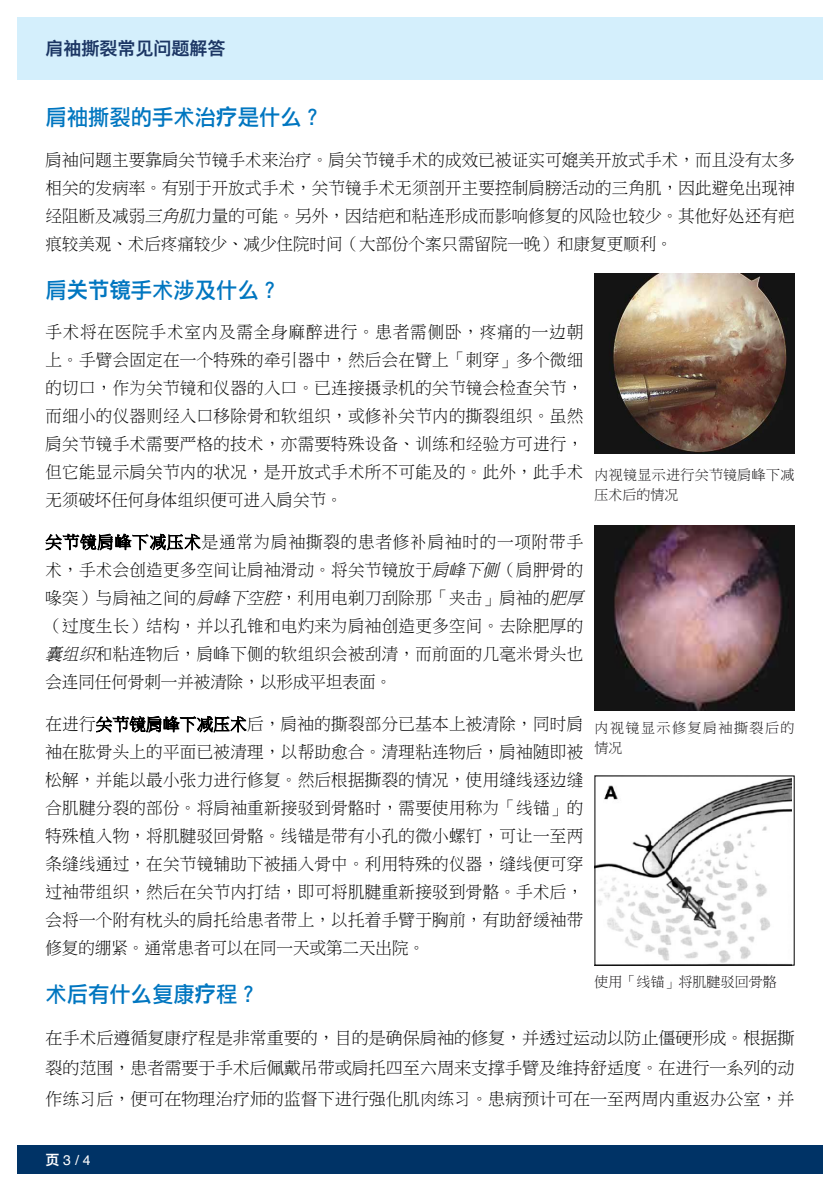
<style>
.page{position:relative;width:840px;height:1191px;background:#fff}
.page>*{position:absolute;margin:0;border:0;box-sizing:border-box;transform-origin:0 0}
.t1{font:22px "Li Hei Pro";color:#0076c0}
.t2{font:18px "Hiragino Sans GB W6";color:#1c3664}
.t3{font:17px/28px "P Ming Li U";letter-spacing:.02em;color:#000;text-align:justify}
.t4{font:14px/20px "P Ming Li U";letter-spacing:.02em;color:#100e10}
.t5{font:14px/20px "P Ming Li U";letter-spacing:.105em;color:#100e10}
.t6{font:14px "P Ming Li U";color:#100e10}
.t7{font:14px "Helvetica";color:#fff}
.s1{font-family:"Hiragino Sans GB W6"}
.s2{font-style:italic}
</style>
<div class="page">
<div style="left:17px;top:1145px;width:805px;height:29px;background:#036"></div>
<div style="left:17px;top:18px;width:805px;height:62px;background:#d4effc"></div>
<svg style="left:45px;top:533px;width:155px;height:18px"></svg>
<svg style="left:96px;top:716px;width:150px;height:17px"></svg>
<img style="left:594px;top:274px;width:200px;height:179px">
<img style="left:594px;top:525px;width:200px;height:185px">
<img style="left:596px;top:778px;width:195px;height:185px">
<p class="t2" style="left:45px;top:37px;width:181px">肩袖撕裂常见问题解答</p>
<p class="t1" style="left:45px;top:107px;width:279px">肩袖撕裂的手术治<span class="s1">疗</span>是什么？</p>
<p class="t3" style="left:45px;top:146px;width:750px">肩袖问题主要靠肩关节镜手术来治疗。肩关节镜手术的成效已被证实可媲美开放式手术，而且没有太多相关的发病率。有别于开放式手术，关节镜手术无须剖开主要控制肩膀活动的三角肌，因此避免出现神经阻断及减弱<span class="s2">三角肌</span>力量的可能。另外，因结疤和粘连形成而影响修复的风险也较少。其他好处还有疤痕较美观、术后疼痛较少、减少住院时间（大部份个案只需留院一晚）和康复更顺利。</p>
<p class="t1" style="left:45px;top:278px;width:236px">肩<span class="s1">关节镜</span>手术涉及什么？</p>
<p class="t3" style="left:45px;top:318px;width:539px">手术将在医院手术室内及需全身麻醉进行。患者需侧卧，疼痛的一边朝上。手臂会固定在一个特殊的牵引器中，然后会在臂上「刺穿」多个微细的切口，作为关节镜和仪器的入口。已连接摄录机的关节镜会检查关节，而细小的仪器则经入口移除骨和软组织，或修补关节内的撕裂组织。虽然肩关节镜手术需要严格的技术，亦需要特殊设备、训练和经验方可进行，但它能显示肩关节内的状况，是开放式手术所不可能及的。此外，此手术无须破坏任何身体组织便可进入肩关节。</p>
<p class="t3" style="left:45px;top:528px;width:543px;text-align:left">关节镜肩峰下减压术是通常为肩袖撕裂的患者修补肩袖时的一项附带手术，手术会创造更多空间让肩袖滑动。将关节镜放于<span class="s2">肩峰下侧</span>（肩胛骨的喙突）与肩袖之间的<span class="s2">肩峰下空腔</span>，利用电剃刀刮除那「夹击」肩袖的<span class="s2">肥厚</span>（过度生长）结构，并以孔锥和电灼来为肩袖创造更多空间。去除肥厚的<span class="s2">囊组织</span>和粘连物后，肩峰下侧的软组织会被刮清，而前面的几毫米骨头也会连同任何骨刺一并被清除，以形成平坦表面。</p>
<p class="t3" style="left:45px;top:710px;width:539px">在进行关节镜肩峰下减压术后，肩袖的撕裂部分已基本上被清除，同时肩袖在肱骨头上的平面已被清理，以帮助愈合。清理粘连物后，肩袖随即被松解，并能以最小张力进行修复。然后根据撕裂的情况，使用缝线逐边缝合肌腱分裂的部份。将肩袖重新接驳到骨骼时，需要使用称为「线锚」的特殊植入物，将肌腱驳回骨骼。线锚是带有小孔的微小螺钉，可让一至两条缝线通过，在关节镜辅助下被插入骨中。利用特殊的仪器，缝线便可穿过袖带组织，然后在关节内打结，即可将肌腱重新接驳到骨骼。手术后，会将一个附有枕头的肩托给患者带上，以托着手臂于胸前，有助舒缓袖带修复的绷紧。通常患者可以在同一天或第二天出院。</p>
<p class="t1" style="left:45px;top:983px;width:215px">术后有什么复康<span class="s1">疗</span>程？</p>
<p class="t3" style="left:45px;top:1023px;width:750px;line-height:30px">在手术后遵循复康疗程是非常重要的，目的是确保肩袖的修复，并透过运动以防止僵硬形成。根据撕裂的范围，患者需要于手术后佩戴吊带或肩托四至六周来支撑手臂及维持舒适度。在进行一系列的动作练习后，便可在物理治疗师的监督下进行强化肌肉练习。患病预计可在一至两周内重返办公室，并</p>
<p class="t4" style="left:594px;top:465px;width:201px">内视镜显示进行关节镜肩峰下减压术后的情况</p>
<p class="t5" style="left:594px;top:717px;width:201px">内视镜显示修复肩袖撕裂后的情况</p>
<p class="t6" style="left:594px;top:975px;width:183px">使用「线锚」将肌腱驳回骨骼</p>
<p class="t7" style="left:45px;top:1149px;width:47px"><span class="s1">页</span> 3 / 4</p>
</div>
